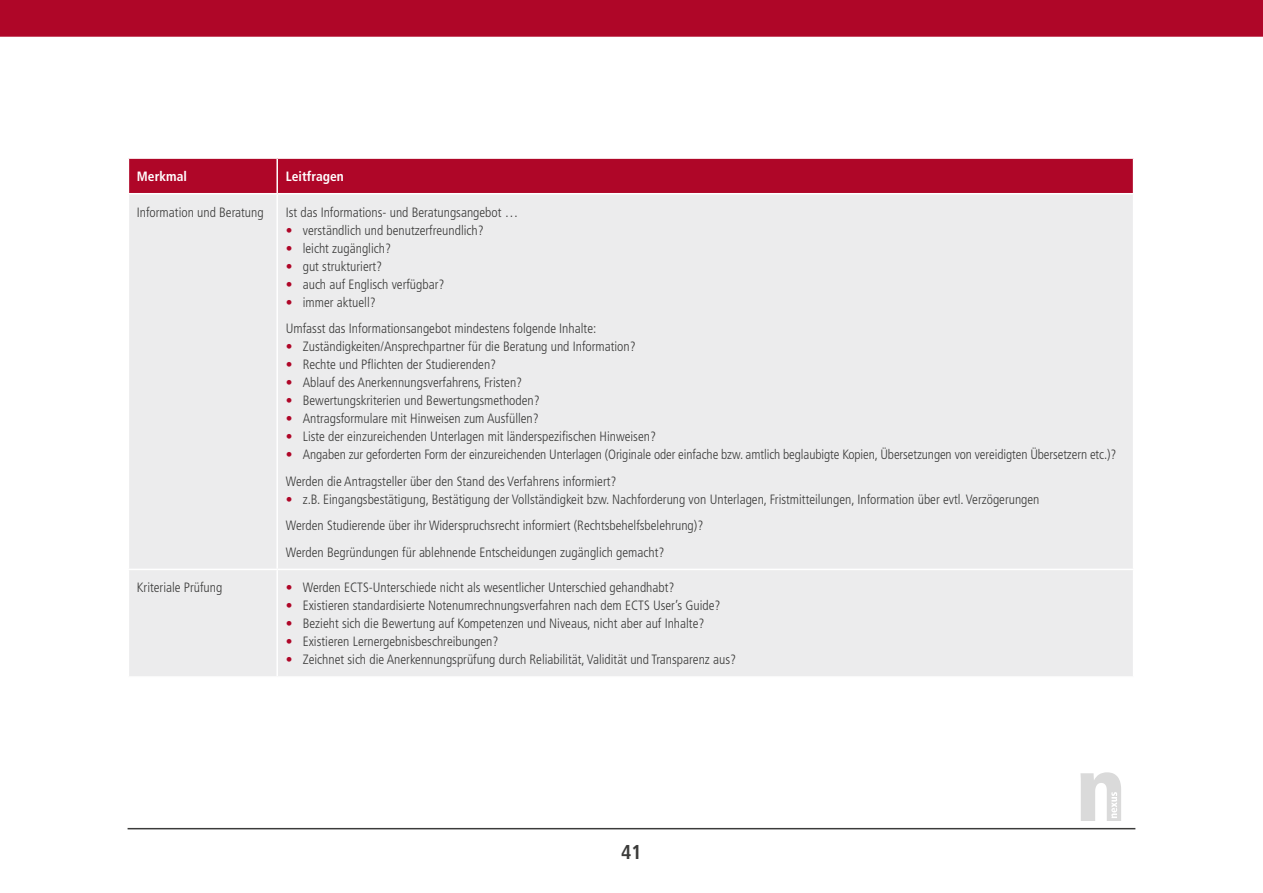
<style>
.page{position:relative;width:1263px;height:893px;background:#fff}
.page>*{position:absolute;margin:0;border:0;box-sizing:border-box;transform-origin:0 0}
.t1{font:700 condensed 21px "Frutiger Next Pro";color:#3b3b3a}
.t2{font:300 condensed 13.5px/26.5px "Frutiger";color:#3b3b3a}
.t3{font:700 condensed 13.5px "Frutiger";letter-spacing:.005em;color:#fff}
.s1{color:#af0628}
</style>
<div class="page">
<svg style="left:1080px;top:772px;width:41px;height:49px"></svg>
<div style="left:129px;top:159px;width:1004px;height:34px;background:#af0628"></div>
<div style="left:129px;top:195px;width:1004px;height:481px;background:#ececed"></div>
<hr style="left:276px;top:159px;width:2px;height:34px;background:#fff">
<hr style="left:276px;top:194px;width:2px;height:375px;background:#fff">
<hr style="left:128px;top:569px;width:149px;height:1px;background:#fff">
<hr style="left:277px;top:569px;width:857px;height:1px;background:#fff">
<hr style="left:276px;top:570px;width:2px;height:106px;background:#fff">
<div style="left:0;top:0;width:1263px;height:37px;background:#af0628"></div>
<hr style="left:128px;top:828px;width:1007px;height:1px;background:#3b3b3a">
<p class="t3" style="left:137px;top:168px;width:52px">Merkmal</p>
<p class="t3" style="left:286px;top:168px;width:60px">Leitfragen</p>
<p class="t2" style="left:137px;top:199px;width:128px">Information und Beratung</p>
<p class="t2" style="left:286px;top:199px;width:234px">Ist das Informations- und Beratungsangebot …</p>
<p class="t2" style="left:286px;top:217px;width:200px"><span class="s1">•</span> verständlich und benutzerfreundlich?</p>
<p class="t2" style="left:286px;top:235px;width:107px"><span class="s1">•</span> leicht zugänglich?</p>
<p class="t2" style="left:286px;top:253px;width:98px"><span class="s1">•</span> gut strukturiert?</p>
<p class="t2" style="left:286px;top:271px;width:160px"><span class="s1">•</span> auch auf Englisch verfügbar?</p>
<p class="t2" style="left:286px;top:289px;width:312px"><span class="s1">•</span> immer aktuell?<br>Umfasst das Informationsangebot mindestens folgende Inhalte:</p>
<p class="t2" style="left:286px;top:333px;width:352px"><span class="s1">•</span> Zuständigkeiten/Ansprechpartner für die Beratung und Information?</p>
<p class="t2" style="left:286px;top:351px;width:212px"><span class="s1">•</span> Rechte und Pflichten der Studierenden?</p>
<p class="t2" style="left:286px;top:369px;width:238px"><span class="s1">•</span> Ablauf des Anerkennungsverfahrens, Fristen?</p>
<p class="t2" style="left:286px;top:387px;width:256px"><span class="s1">•</span> Bewertungskriterien und Bewertungsmethoden?</p>
<p class="t2" style="left:286px;top:405px;width:255px"><span class="s1">•</span> Antragsformulare mit Hinweisen zum Ausfüllen?</p>
<p class="t2" style="left:286px;top:423px;width:372px"><span class="s1">•</span> Liste der einzureichenden Unterlagen mit länderspezifischen Hinweisen?</p>
<p class="t2" style="left:286px;top:441px;width:832px"><span class="s1">•</span> Angaben zur geforderten Form der einzureichenden Unterlagen (Originale oder einfache bzw. amtlich beglaubigte Kopien, Übersetzungen von vereidigten Übersetzern etc.)?<br>Werden die Antragsteller über den Stand des Verfahrens informiert?</p>
<p class="t2" style="left:286px;top:486px;width:755px"><span class="s1">•</span> z.B. Eingangsbestätigung, Bestätigung der Vollständigkeit bzw. Nachforderung von Unterlagen, Fristmitteilungen, Information über evtl. Verzögerungen<br>Werden Studierende über ihr Widerspruchsrecht informiert (Rechtsbehelfsbelehrung)?<br>Werden Begründungen für ablehnende Entscheidungen zugänglich gemacht?</p>
<p class="t2" style="left:137px;top:574px;width:87px">Kriteriale Prüfung</p>
<p class="t2" style="left:286px;top:574px;width:390px"><span class="s1">•</span> Werden ECTS-Unterschiede nicht als wesentlicher Unterschied gehandhabt?</p>
<p class="t2" style="left:286px;top:592px;width:436px"><span class="s1">•</span> Existieren standardisierte Notenumrechnungsverfahren nach dem ECTS User’s Guide?</p>
<p class="t2" style="left:286px;top:610px;width:420px"><span class="s1">•</span> Bezieht sich die Bewertung auf Kompetenzen und Niveaus, nicht aber auf Inhalte?</p>
<p class="t2" style="left:286px;top:628px;width:214px"><span class="s1">•</span> Existieren Lernergebnisbeschreibungen?</p>
<p class="t2" style="left:286px;top:646px;width:452px"><span class="s1">•</span> Zeichnet sich die Anerkennungsprüfung durch Reliabilität, Validität und Transparenz aus?</p>
<h1 class="t1" style="left:621px;top:840px;width:22px">41</h1>
</div>
